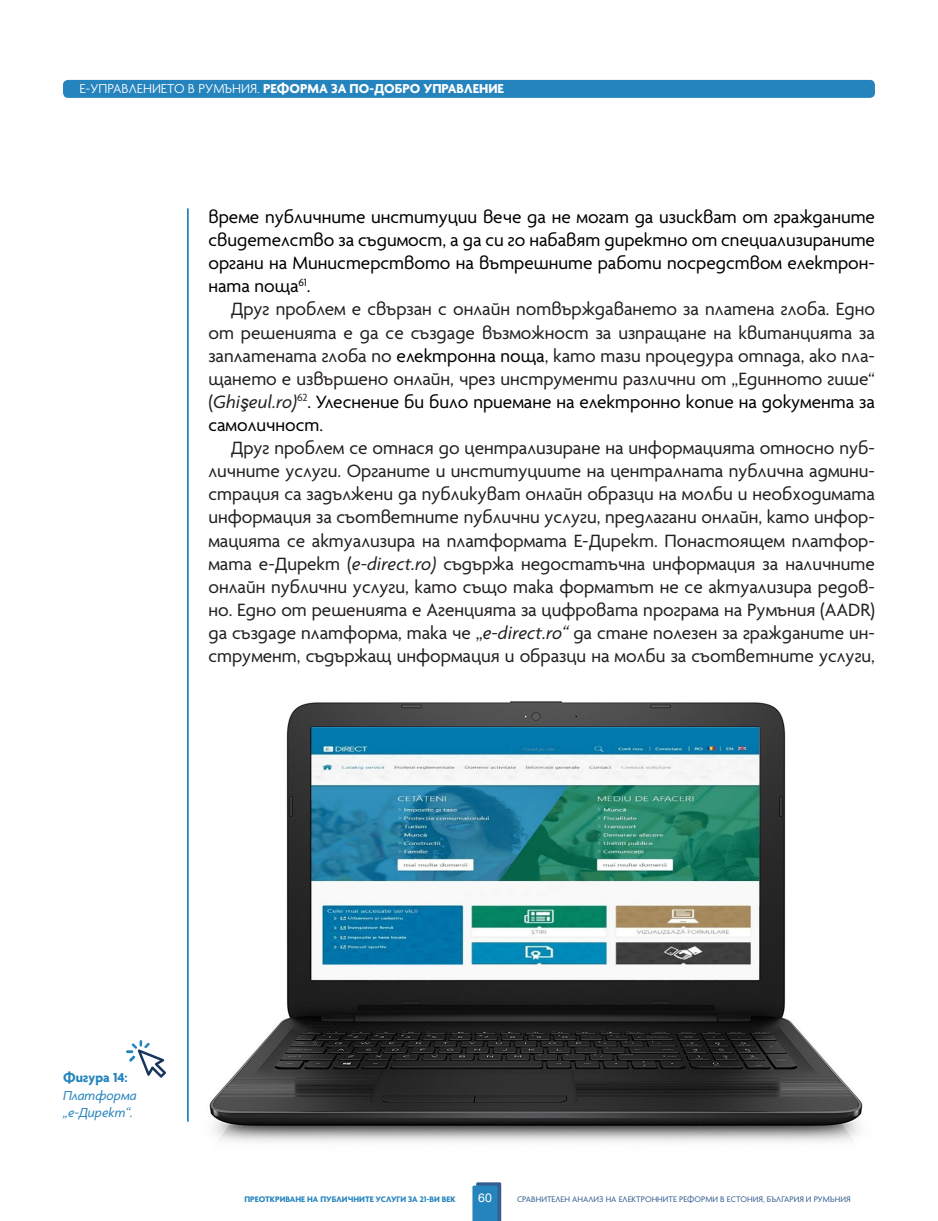
<style>
.page{position:relative;width:938px;height:1221px;background:#fff}
.page>*{position:absolute;margin:0;border:0;box-sizing:border-box;transform-origin:0 0}
.t1{font:19.25px/23.1px "Agenda Bg";color:#231f20;text-align:justify}
.t2{font:19.25px/23.1px "Agenda Bg";color:#000;text-align:justify}
.Heading_2{font:700 14px "Agenda Bg";color:#fff}
.Figure{font:italic 14px/17.5px "Agenda Bg";color:#2584bd}
.t3{font:12.25px "Helvetica Neue";color:#fff}
.t4{font:8.75px "Agenda Bg";color:#365f91}
.t5{font:700 8.75px "Agenda Bg";color:#2584bd}
.s1{font-weight:300}
.s2{color:#000}
.s3{font-style:italic}
.s4{font-family:"Arial";font-style:italic;font-size:17.15px}
.s5{font-weight:700;font-style:normal}
</style>
<div class="page">
<svg style="left:472px;top:1182px;width:29px;height:38px"></svg>
<img style="left:187px;top:701px;width:676px;height:442px">
<hr style="left:187px;top:208px;width:2px;height:913px;background:#2584bd">
<div style="left:63px;top:80px;width:812px;height:18px;background:#2584bd;border-radius:5px"></div>
<svg style="left:126px;top:1040px;width:40px;height:37px"></svg>
<p class="Heading_2" style="left:79px;top:81px;width:426px"><span class="s1">Е-УПРАВЛЕНИЕТО В РУМЪНИЯ.</span> РЕФОРМА ЗА ПО-ДОБРО УПРАВЛЕНИЕ</p>
<p class="t2" style="left:208px;top:205px;width:668px">време публичните институции вече да не могат да изискват от гражданите свидетелство за съдимост, а да си го набавят директно от специализираните органи на Министерството на вътрешните работи посредством електрон&shy;ната поща<sup>61</sup>.</p>
<p class="t1" style="left:208px;top:297px;width:668px;text-indent:22px">Друг проблем е свързан с онлайн потвърждаването за платена глоба. Едно от решенията е да се създаде възможност за изпращане на квитанцията за заплатената глоба по <span class="s2">електронна поща</span>, като тази процедура отпада, ако пла&shy;щането е извършено онлайн, чрез инструменти различни от „Единното гише“ (<span class="s3">Ghi</span><span class="s4">ş</span><span class="s3">eul.ro)</span><sup>62</sup><span class="s2">. Улеснение би било приемане на електронно копие на документа за самоличност.</span></p>
<p class="t1" style="left:208px;top:436px;width:668px;text-indent:22px">Друг проблем се отнася до централизиране на информацията относно пуб&shy;личните услуги. Органите и институциите на централната публична админи&shy;страция са задължени да публикуват онлайн образци на молби и необходимата информация за съответните публични услуги, предлагани онлайн, като инфор&shy;мацията се актуализира на платформата Е-Директ. Понастоящем платфор&shy;мата е-Директ (<span class="s3">e-direct.ro)</span> съдържа недостатъчна информация за наличните онлайн публични услуги, като също така форматът не се актуализира редов&shy;но. Едно от решенията е Агенцията за цифровата програма на Румъния (AADR) да създаде платформа, така че „<span class="s3">e-direct.ro“</span> да стане полезен за гражданите ин&shy;струмент, съдържащ информация и образци на молби за съответните услуги,</p>
<p class="Figure" style="left:63px;top:1069px;width:75px"><span class="s5">Фигура 14:<br></span>Платформа „е-Директ“.</p>
<p class="t5" style="left:244px;top:1193px;width:213px">ПРЕОТКРИВАНЕ НА ПУБЛИЧНИТЕ УСЛУГИ ЗА 21-ВИ ВЕК</p>
<p class="t3" style="left:478px;top:1186px;width:15px">60</p>
<p class="t4" style="left:517px;top:1193px;width:335px">СРАВНИТЕЛЕН АНАЛИЗ НА ЕЛЕКТРОННИТЕ РЕФОРМИ В ЕСТОНИЯ, БЪЛГАРИЯ И РУМЪНИЯ</p>
</div>
